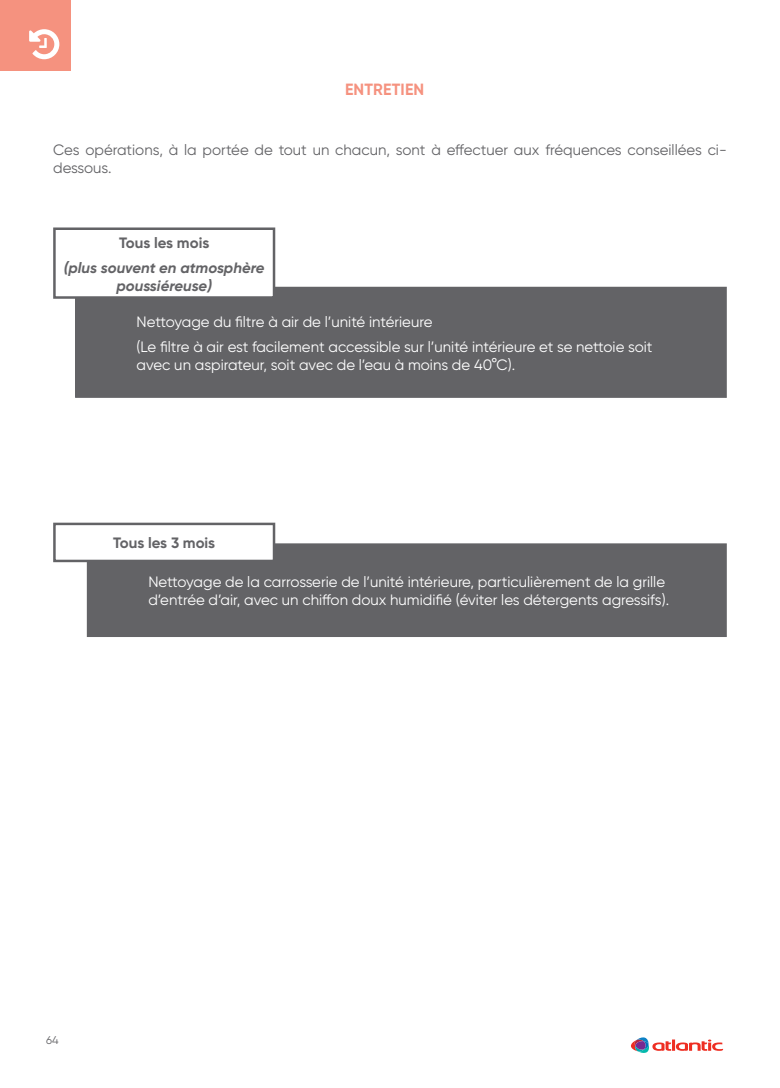
<style>
.page{position:relative;width:780px;height:1088px;background:#fff}
.page>*{position:absolute;margin:0;border:0;box-sizing:border-box;transform-origin:0 0}
.t1{font:700 16.25px "Gilroy";letter-spacing:.01em;color:#f5927f}
.t2{font:15px/25.1px "Gilroy";color:#fff}
.t3{font:15px/18px "Gilroy";color:#636366}
.t4{font:italic 700 15px/18px "Gilroy";letter-spacing:-.005em;color:#636366;text-align:center}
.t5{font:700 15px "Gilroy";color:#636366}
.t6{font:11.25px "Gilroy";color:#636366}
</style>
<div class="page">
<div style="left:0;top:0;width:71px;height:71px;background:#f5927f"></div>
<svg style="left:29px;top:29px;width:30px;height:30px"></svg>
<svg style="left:631px;top:1037px;width:92px;height:16px"></svg>
<div style="left:76px;top:287px;width:650px;height:110px;background:#636366"></div>
<div style="left:75px;top:287px;width:651px;height:111px;border:1px solid #636366"></div>
<div style="left:87px;top:544px;width:639px;height:92px;background:#636366"></div>
<div style="left:87px;top:543px;width:639px;height:94px;border:1px solid #636366"></div>
<div style="left:54px;top:229px;width:220px;height:68px;background:#fff"></div>
<div style="left:53px;top:227px;width:222px;height:72px;border:2px solid #636366"></div>
<div style="left:54px;top:524px;width:220px;height:37px;background:#fff"></div>
<div style="left:53px;top:523px;width:222px;height:39px;border:2px solid #636366"></div>
<p class="t1" style="left:345px;top:79px;width:81px">ENTRETIEN</p>
<p class="t3" style="left:53px;top:141px;width:675px">Ces opérations, à la portée de tout un chacun, sont à effectuer aux fréquences conseillées ci&shy;dessous.</p>
<p class="t5" style="left:119px;top:233px;width:92px">Tous les mois</p>
<p class="t4" style="left:64px;top:258px;width:202px">(plus souvent en atmosphère poussiéreuse)</p>
<p class="t2" style="left:137px;top:309px;width:517px">Nettoyage du filtre à air de l’unité intérieure<br>(Le filtre à air est facilement accessible sur l’unité intérieure et se nettoie soit</p>
<p class="t2" style="left:137px;top:352px;width:380px">avec un aspirateur, soit avec de l’eau à moins de 40°C).</p>
<p class="t5" style="left:113px;top:534px;width:104px">Tous les 3 mois</p>
<p class="t2" style="left:148px;top:573px;width:522px;line-height:18px">Nettoyage de la carrosserie de l’unité intérieure, particulièrement de la grille d’entrée d’air, avec un chiffon doux humidifié (éviter les détergents agressifs).</p>
<p class="t6" style="left:46px;top:1033px;width:14px">64</p>
</div>
